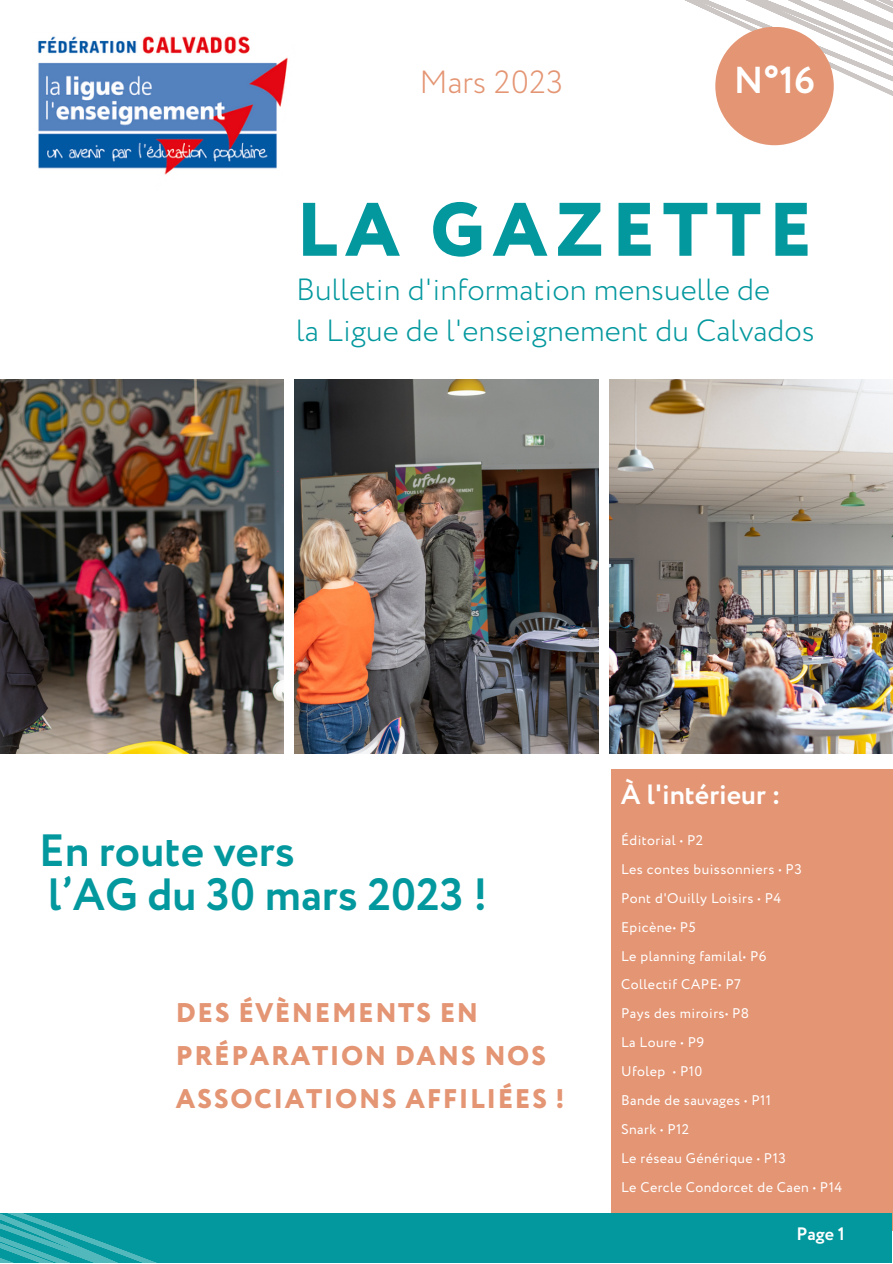
<style>
.page{position:relative;width:893px;height:1264px;background:#fff}
.page>*{position:absolute;margin:0;border:0;box-sizing:border-box;transform-origin:0 0}
.t1{font:800 75.6px "Circe";letter-spacing:.1em;color:#03989e}
.t2{font:700 45.15px/43.8px "Circe";color:#03989e}
.t3{font:700 37.5px "Circe";color:#fff}
.t4{font:300 32.1px "Circe";color:#e49573}
.t5{font:300 30.6px/41.5px "Circe";color:#03989e}
.t6{font:700 27.9px "Circe";color:#fff}
.t7{font:800 27px/42.8px "Circe";letter-spacing:.06em;color:#e49573}
.t8{font:700 18px "Circe";color:#fff}
.t9{font:13.95px/28.8px "Circe";letter-spacing:.03em;color:#fff}
</style>
<div class="page">
<img style="left:0;top:380px;width:283px;height:373px">
<img style="left:294px;top:380px;width:304px;height:373px">
<img style="left:609px;top:380px;width:283px;height:373px">
<div style="left:611px;top:769px;width:281px;height:461px;background:#e49573"></div>
<svg style="left:685px;top:0;width:207px;height:146px"></svg>
<img style="left:37px;top:36px;width:251px;height:139px">
<div style="left:715px;top:27px;width:118px;height:118px;background:#e49573;border-radius:50%"></div>
<div style="left:0;top:1213px;width:891px;height:49px;background:#03989e"></div>
<svg style="left:0;top:1213px;width:154px;height:49px"></svg>
<h3 class="t4" style="left:419px;top:60px;width:145px">Mars 2023</h3>
<h3 class="t3" style="left:734px;top:55px;width:83px">N°16</h3>
<h1 class="t1" style="left:296px;top:179px;width:517px">LA GAZETTE</h1>
<h3 class="t5" style="left:296px;top:270px;width:519px">Bulletin d'information mensuelle de<br>la Ligue de l'enseignement du Calvados</h3>
<h2 class="t2" style="left:39px;top:831px;width:450px">En route vers<br>l’AG du 30 mars 2023 !</h2>
<h3 class="t7" style="left:176px;top:993px;width:390px">DES ÉVÈNEMENTS EN<br>PRÉPARATION DANS NOS<br>ASSOCIATIONS AFFILIÉES !</h3>
<h3 class="t6" style="left:621px;top:775px;width:161px">À l'intérieur :</h3>
<p class="t9" style="left:621px;top:826px;width:222px">Éditorial • P2<br>Les contes buissonniers • P3<br>Pont d'Ouilly Loisirs • P4<br>Epicène• P5<br>Le planning familal• P6<br>Collectif CAPE• P7<br>Pays des miroirs• P8<br>La Loure • P9<br>Ufolep • P10<br>Bande de sauvages • P11<br>Snark • P12<br>Le réseau Générique • P13<br>Le Cercle Condorcet de Caen • P14</p>
<p class="t8" style="left:796px;top:1221px;width:50px">Page 1</p>
</div>
